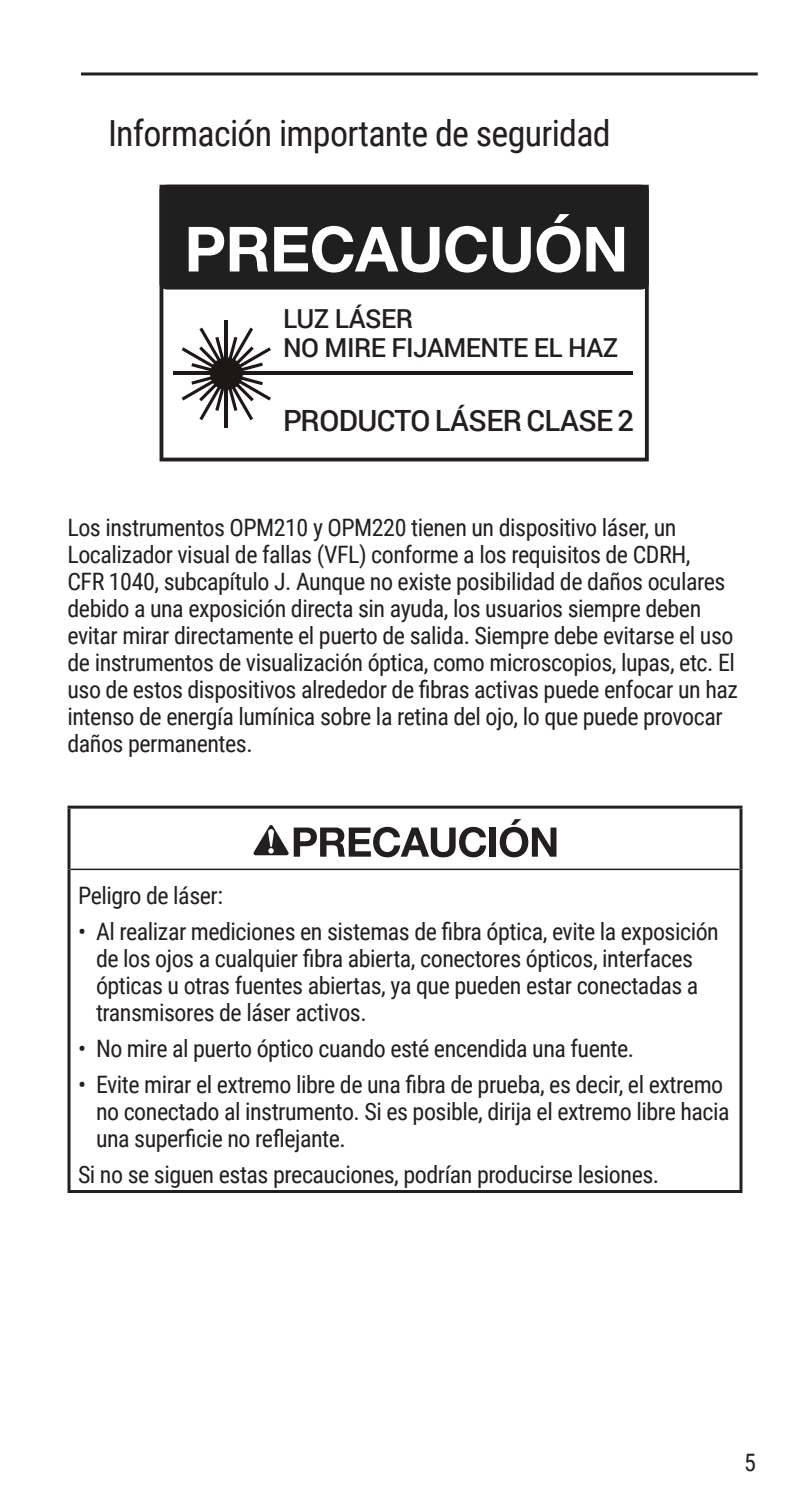
<style>
.page{position:relative;width:810px;height:1512px;background:#fff}
.page>*{position:absolute;margin:0;border:0;box-sizing:border-box;transform-origin:0 0}
.t1{font:700 62.4px "Helvetica Neue LT Std";letter-spacing:-.01em;color:#fff}
.Subhead___Body_Copy{font:36px "Roboto Condensed";letter-spacing:-.02em;color:#231f20}
.t2{font:500 29.4px "Roboto";letter-spacing:-.02em;color:#231f20}
.t3{font:500 26.1px/29.4px "Roboto";letter-spacing:-.02em;color:#231f20}
.Body_Copy{font:24px/27px "Roboto Condensed";letter-spacing:-.02em;color:#231f20}
</style>
<div class="page">
<hr style="left:81px;top:72px;width:677px;height:3px;background:#231f20">
<svg style="left:160px;top:185px;width:489px;height:276px"></svg>
<hr style="left:68px;top:806px;width:674px;height:3px;background:#231f20">
<hr style="left:68px;top:809px;width:2px;height:60px;background:#231f20">
<hr style="left:740px;top:809px;width:2px;height:60px;background:#231f20">
<hr style="left:68px;top:869px;width:2px;height:321px;background:#231f20">
<hr style="left:740px;top:869px;width:2px;height:321px;background:#231f20">
<hr style="left:68px;top:1190px;width:674px;height:3px;background:#231f20">
<hr style="left:70px;top:869px;width:670px;height:1px;background:#231f20">
<svg style="left:254px;top:825px;width:232px;height:32px"></svg>
<div style="left:490px;top:828px;width:6px;height:29px;background:#231f20"></div>
<svg style="left:500px;top:819px;width:56px;height:38px"></svg>
<p class="Subhead___Body_Copy" style="left:108px;top:108px;width:504px">Información importante de seguridad</p>
<p class="t1" style="left:184px;top:211px;width:446px">PRECAUCUÓN</p>
<p class="t3" style="left:283px;top:303px;width:337px">LUZ LÁSER<br>NO MIRE FIJAMENTE EL HAZ</p>
<p class="t2" style="left:283px;top:400px;width:352px">PRODUCTO LÁSER CLASE 2</p>
<p class="Body_Copy" style="left:68px;top:513px;width:672px">Los instrumentos OPM210 y OPM220 tienen un dispositivo láser, un Localizador visual de fallas (VFL) conforme a los requisitos de CDRH,<br>CFR 1040, subcapítulo J. Aunque no existe posibilidad de daños oculares debido a una exposición directa sin ayuda, los usuarios siempre deben evitar mirar directamente el puerto de salida. Siempre debe evitarse el uso de instrumentos de visualización óptica, como microscopios, lupas, etc. El uso de estos dispositivos alrededor de fibras activas puede enfocar un haz intenso de energía lumínica sobre la retina del ojo, lo que puede provocar daños permanentes.</p>
<p class="Body_Copy" style="left:78px;top:881px;width:146px">Peligro de láser:</p>
<p class="Body_Copy" style="left:96px;top:917px;width:624px;text-indent:-18px">• Al realizar mediciones en sistemas de fibra óptica, evite la exposición de los ojos a cualquier fibra abierta, conectores ópticos, interfaces ópticas u otras fuentes abiertas, ya que pueden estar conectadas a transmisores de láser activos.</p>
<p class="Body_Copy" style="left:78px;top:1034px;width:558px">• No mire al puerto óptico cuando esté encendida una fuente.</p>
<p class="Body_Copy" style="left:96px;top:1070px;width:635px;text-indent:-18px">• Evite mirar el extremo libre de una fibra de prueba, es decir, el extremo no conectado al instrumento. Si es posible, dirija el extremo libre hacia una superficie no reflejante.</p>
<p class="Body_Copy" style="left:78px;top:1160px;width:583px">Si no se siguen estas precauciones, podrían producirse lesiones.</p>
<p class="Body_Copy" style="left:744px;top:1448px;width:13px">5</p>
</div>
